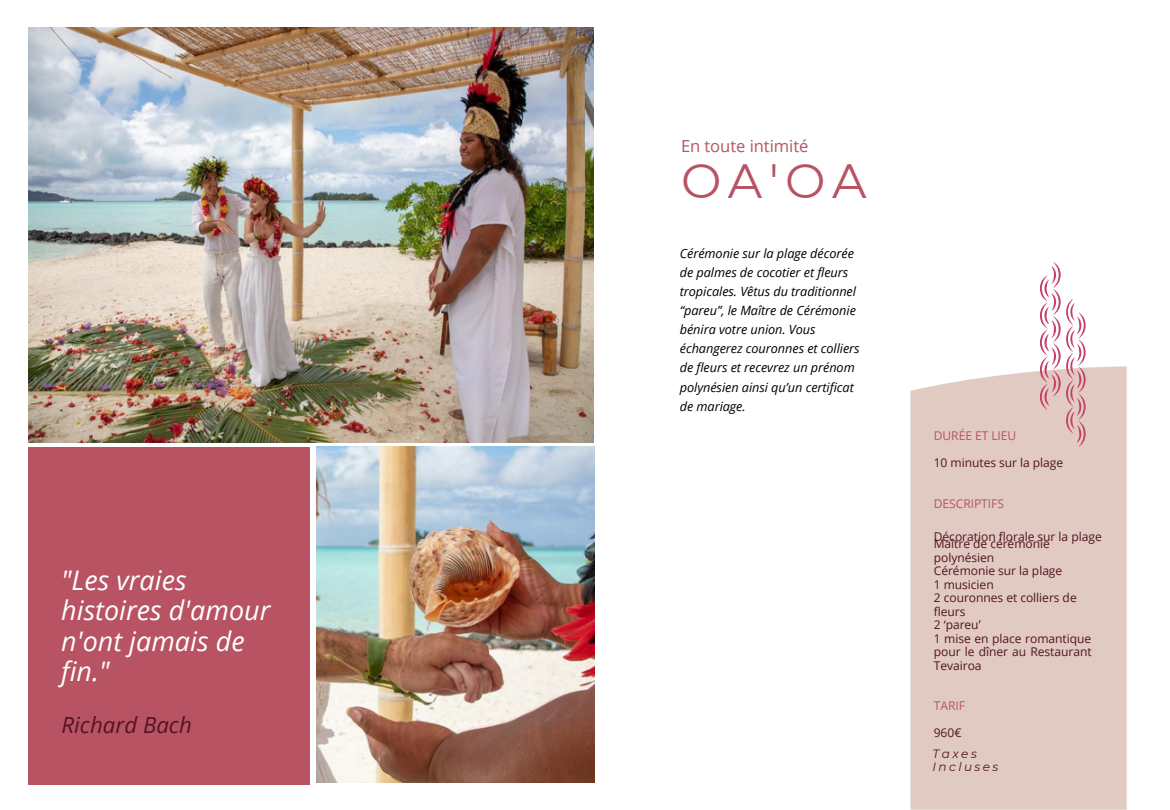
<style>
.page{position:relative;width:1170px;height:810px;background:#fff}
.page>*{position:absolute;margin:0;border:0;box-sizing:border-box;transform-origin:0 0}
.t1{font:48.15px "Montserrat";color:#b85363}
.t2{font:italic 27px/30.3px "Open Sans";color:#fff}
.t3{font:italic 22.2px "Open Sans";letter-spacing:.005em;color:#521424}
.t4{font:16.65px "Open Sans";letter-spacing:-.005em;color:#b85363}
.t5{font:italic 12.75px/19.2px "Open Sans";letter-spacing:-.005em;color:#000}
.t6{font:12.15px "Open Sans";letter-spacing:-.005em;color:#521424}
.t7{font:12px/13.5px "Open Sans";letter-spacing:-.005em;color:#521424}
.t8{font:12px "Open Sans";letter-spacing:-.005em;color:#b85363}
.t9{font:italic 12px/13.5px "Montserrat";letter-spacing:.2em;color:#521424}
</style>
<div class="page">
<div style="left:910px;top:366px;width:216px;height:444px;background:#e0cac1"></div>
<div style="left:28px;top:447px;width:281px;height:338px;background:#b85363"></div>
<svg style="left:1040px;top:262px;width:46px;height:185px"></svg>
<img style="left:28px;top:28px;width:566px;height:415px">
<img style="left:317px;top:447px;width:278px;height:335px">
<p class="t2" style="left:61px;top:564px;width:211px">"Les vraies histoires d'amour n'ont jamais de fin."</p>
<p class="t3" style="left:62px;top:710px;width:132px">Richard Bach</p>
<p class="t4" style="left:681px;top:134px;width:129px">En toute intimité</p>
<p class="t1" style="left:681px;top:151px;width:187px">OA'OA</p>
<p class="t5" style="left:680px;top:243px;width:181px">Cérémonie sur la plage décorée de palmes de cocotier et fleurs tropicales. Vêtus du traditionnel “pareu”, le Maître de Cérémonie bénira votre union. Vous échangerez couronnes et colliers de fleurs et recevrez un prénom polynésien ainsi qu’un certificat de mariage.</p>
<p class="t8" style="left:934px;top:427px;width:84px">DURÉE ET LIEU</p>
<p class="t7" style="left:934px;top:456px;width:131px">10 minutes sur la plage</p>
<p class="t8" style="left:934px;top:495px;width:72px">DESCRIPTIFS</p>
<p class="t7" style="left:934px;top:537px;width:118px">Maître de cérémonie polynésien</p>
<p class="t7" style="left:934px;top:564px;width:130px">Cérémonie sur la plage</p>
<p class="t7" style="left:934px;top:577px;width:61px">1 musicien</p>
<p class="t7" style="left:934px;top:591px;width:144px">2 couronnes et colliers de fleurs</p>
<p class="t7" style="left:934px;top:618px;width:48px">2 ‘pareu’</p>
<p class="t7" style="left:934px;top:631px;width:159px;text-align:justify">1 mise en place romantique pour le dîner au Restaurant Tevairoa</p>
<p class="t8" style="left:934px;top:697px;width:33px">TARIF</p>
<p class="t7" style="left:934px;top:726px;width:29px">960€</p>
<p class="t6" style="left:934px;top:528px;width:169px">Décoration florale sur la plage</p>
<p class="t9" style="left:933px;top:747px;width:67px">Taxes<br>Incluses</p>
</div>
